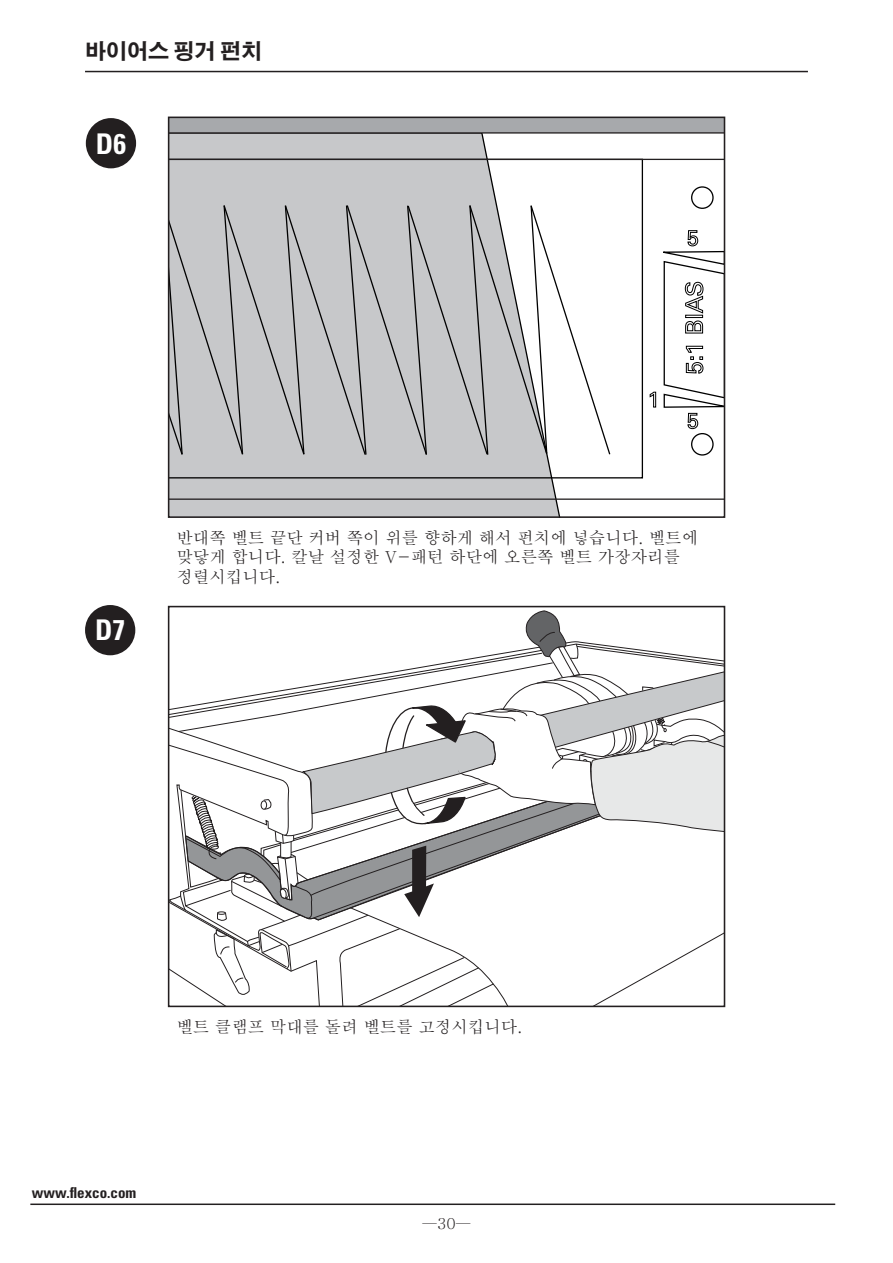
<style>
.page{position:relative;width:893px;height:1263px;background:#fff}
.page>*{position:absolute;margin:0;border:0;box-sizing:border-box;transform-origin:0 0}
.t1{font:700 condensed 28.5px "Univers LT Std";color:#fff}
.t2{font:700 21px "Adobe Gothic Std";color:#231f20}
.t3{font:500 16.5px/19.5px "Adobe Myungjo Std";color:#231f20}
.t4{font:700 condensed 15px "Univers LT Std";color:#231f20}
.t5{font:500 15px "Adobe Myungjo Std";color:#231f20}
</style>
<div class="page">
<svg style="left:171px;top:610px;width:551px;height:394px"></svg>
<div style="left:168px;top:606px;width:557px;height:401px;border:2px solid #231f20"></div>
<svg style="left:171px;top:134px;width:404px;height:381px;background:#cccdcf"></svg>
<svg style="left:171px;top:120px;width:551px;height:14px;background:#9a9b9e"></svg>
<svg style="left:171px;top:159px;width:551px;height:341px"></svg>
<svg style="left:649px;top:230px;width:73px;height:199px"></svg>
<div style="left:168px;top:117px;width:557px;height:401px;border:2px solid #231f20"></div>
<hr style="left:30px;top:1203px;width:805px;height:2px;background:#231f20">
<hr style="left:85px;top:71px;width:723px;height:1px;background:#231f20">
<div style="left:86px;top:118px;width:50px;height:50px;background:#231f20;border-radius:50%"></div>
<div style="left:85px;top:605px;width:50px;height:50px;background:#231f20;border-radius:50%"></div>
<p class="t2" style="left:85px;top:39px;width:179px">바이어스 핑거 펀치</p>
<h1 class="t1" style="left:96px;top:126px;width:32px">D6</h1>
<h1 class="t1" style="left:95px;top:613px;width:32px">D7</h1>
<p class="t3" style="left:176px;top:528px;width:523px">반대쪽 벨트 끝단 커버 쪽이 위를 향하게 해서 펀치에 넣습니다. 벨트에 맞닿게 합니다. 칼날 설정한 V-패턴 하단에 오른쪽 벨트 가장자리를 정렬시킵니다.</p>
<p class="t3" style="left:176px;top:1017px;width:347px">벨트 클램프 막대를 돌려 벨트를 고정시킵니다.</p>
<p class="t4" style="left:32px;top:1183px;width:106px">www.flexco.com</p>
<p class="t5" style="left:422px;top:1216px;width:50px">—30—</p>
</div>
